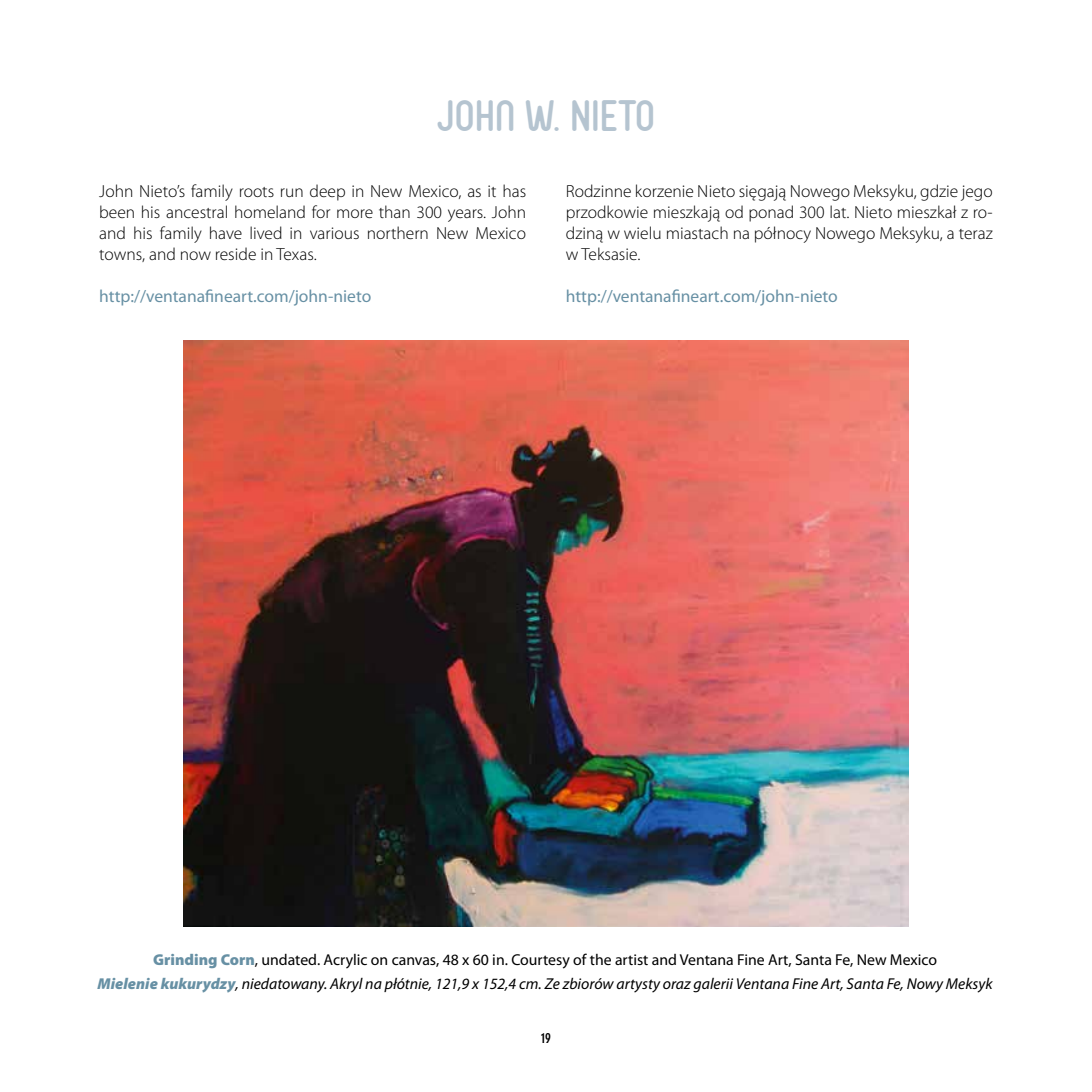
<style>
.page{position:relative;width:1092px;height:1092px;background:#fff}
.page>*{position:absolute;margin:0;border:0;box-sizing:border-box;transform-origin:0 0}
.t1{font:42px "FV Almelo";color:#b5c4d0}
.t2{font:300 17.5px/21px "Myriad Pro";color:#000;text-align:justify}
.t3{font:17.5px "Myriad Pro";color:#6790a4}
.t4{font:italic 15.75px/24.2px "Myriad Pro";color:#000;text-align:center}
.t5{font:700 condensed 14px "DIN Neuzeit Grotesk";color:#000}
.s1{font-weight:900;font-style:normal;color:#6790a4}
.s2{font-style:normal}
.s3{font-weight:900;color:#6790a4}
</style>
<div class="page">
<img style="left:184px;top:341px;width:724px;height:585px">
<h1 class="t1" style="left:436px;top:90px;width:220px">JOHN W. NIETO</h1>
<p class="t2" style="left:99px;top:180px;width:428px">John Nieto’s family roots run deep in New Mexico, as it has been his ancestral homeland for more than 300 years. John and his family have lived in various northern New Mexico towns, and now reside in Texas.</p>
<p class="t3" style="left:99px;top:285px;width:273px">http://ventanafineart.com/john-nieto</p>
<p class="t2" style="left:566px;top:180px;width:428px">Rodzinne korzenie Nieto sięgają Nowego Meksyku, gdzie jego przodkowie mieszkają od ponad 300 lat. Nieto mieszkał z ro&shy;dziną w wielu miastach na północy Nowego Meksyku, a teraz w Teksasie.</p>
<p class="t3" style="left:566px;top:285px;width:273px">http://ventanafineart.com/john-nieto</p>
<p class="t4" style="left:98px;top:947px;width:896px"><span class="s1">Grinding Corn</span><span class="s2">, undated. Acrylic on canvas, 48 x 60 in. Courtesy of the artist and Ventana Fine Art, Santa Fe, New Mexico<br></span><span class="s3">Mielenie kukurydzy</span>, niedatowany. Akryl na płótnie, 121,9 x 152,4 cm. Ze zbiorów artysty oraz galerii Ventana Fine Art, Santa Fe, Nowy Meksyk</p>
<p class="t5" style="left:541px;top:1029px;width:11px">19</p>
</div>
